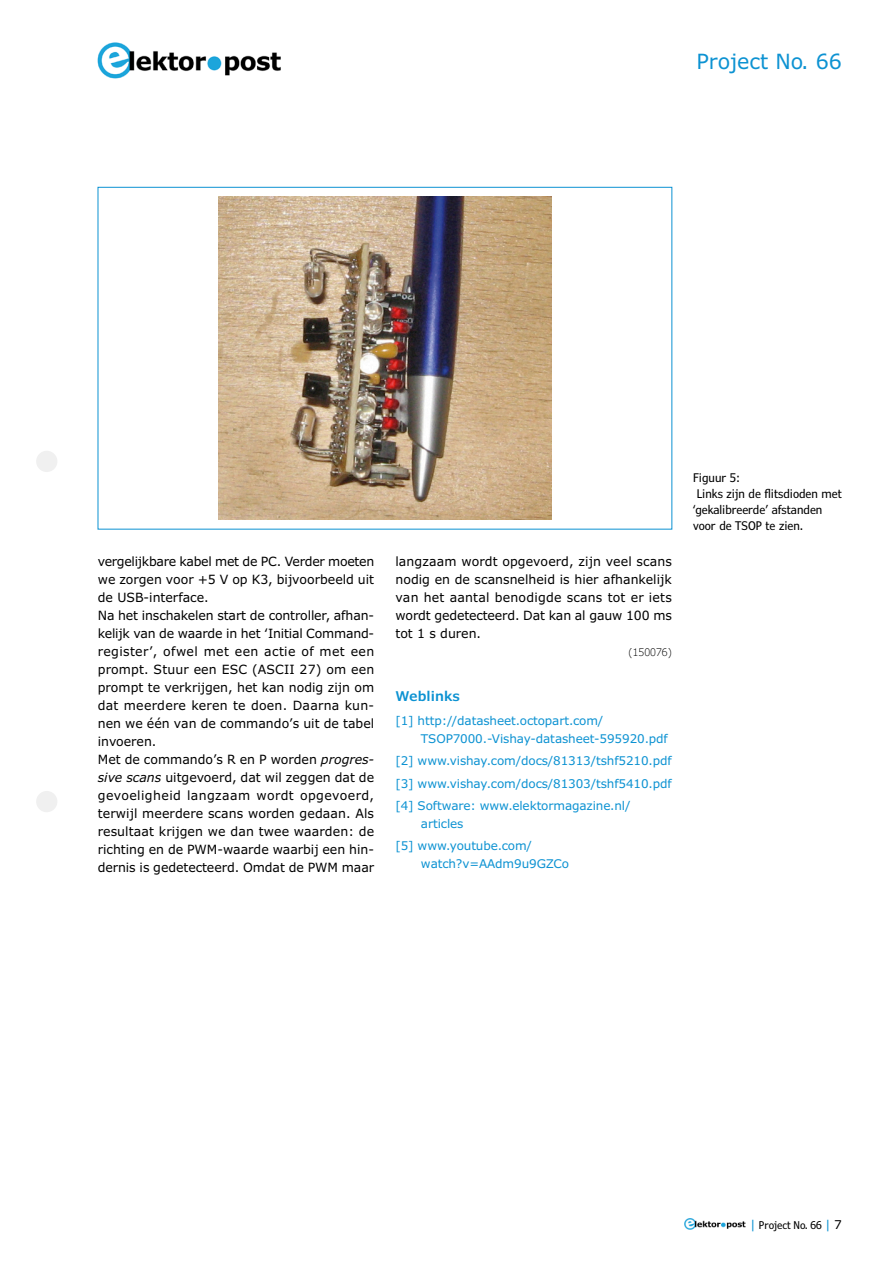
<style>
.page{position:relative;width:893px;height:1263px;background:#fff}
.page>*{position:absolute;margin:0;border:0;box-sizing:border-box;transform-origin:0 0}
.t1{font:21px "Verdana Pro";color:#0c92d2}
.links___litterature{font:600 13.5px "Verdana Pro";color:#0c92d2}
.bodytext{font:12.75px/18px "Verdana Pro";color:#000;text-align:justify}
.links___litterature-2{font:12px/18px "Verdana Pro";letter-spacing:-.01em;color:#0c92d2}
.t2{font:condensed 12px/16.2px "Verdana Pro";color:#000}
.t3{font:condensed 10.8px "Verdana Pro";color:#000}
.article_number{font:300 10.5px "Verdana Pro";color:#000}
.s1{font-style:italic}
.s2{font-stretch:normal;font-size:12.15px;color:#0c92d2}
.s3{font-stretch:normal;font-size:12.15px}
</style>
<div class="page">
<div style="left:36px;top:451px;width:21px;height:21px;background:#f0f0f0;border-radius:50%"></div>
<div style="left:36px;top:791px;width:21px;height:21px;background:#f0f0f0;border-radius:50%"></div>
<img style="left:685px;top:1218px;width:61px;height:12px">
<img style="left:98px;top:43px;width:183px;height:36px">
<img style="left:219px;top:197px;width:332px;height:323px">
<h1 class="t1" style="left:696px;top:48px;width:147px">Project No. 66</h1>
<p class="bodytext" style="left:98px;top:553px;width:278px">vergelijkbare kabel met de PC. Verder moeten we zorgen voor +5 V op K3, bijvoorbeeld uit de USB-interface.</p>
<p class="bodytext" style="left:98px;top:607px;width:278px">Na het inschakelen start de controller, afhan&shy;kelijk van de waarde in het ‘Initial Command&shy;register’, ofwel met een actie of met een prompt. Stuur een ESC (ASCII 27) om een prompt te verkrijgen, het kan nodig zijn om dat meerdere keren te doen. Daarna kun&shy;nen we één van de commando’s uit de tabel invoeren.</p>
<p class="bodytext" style="left:98px;top:751px;width:278px">Met de commando’s R en P worden <span class="s1">progres&shy;sive scans</span> uitgevoerd, dat wil zeggen dat de gevoeligheid langzaam wordt opgevoerd, terwijl meerdere scans worden gedaan. Als resultaat krijgen we dan twee waarden: de richting en de PWM-waarde waarbij een hin&shy;dernis is gedetecteerd. Omdat de PWM maar</p>
<p class="bodytext" style="left:395px;top:553px;width:278px">langzaam wordt opgevoerd, zijn veel scans nodig en de scansnelheid is hier afhankelijk van het aantal benodigde scans tot er iets wordt gedetecteerd. Dat kan al gauw 100 ms tot 1 s duren.</p>
<p class="article_number" style="left:629px;top:646px;width:45px">(150076)</p>
<p class="links___litterature" style="left:395px;top:687px;width:66px">Weblinks</p>
<p class="links___litterature-2" style="left:421px;top:712px;width:248px;text-indent:-26px">[1] http://datasheet.octopart.com/<br>TSOP7000.-Vishay-datasheet-595920.pdf</p>
<p class="links___litterature-2" style="left:395px;top:752px;width:278px">[2] www.vishay.com/docs/81313/tshf5210.pdf</p>
<p class="links___litterature-2" style="left:395px;top:774px;width:278px">[3] www.vishay.com/docs/81303/tshf5410.pdf</p>
<p class="links___litterature-2" style="left:421px;top:797px;width:211px;text-indent:-26px">[4] Software: www.elektormagazine.nl/ articles</p>
<p class="links___litterature-2" style="left:421px;top:837px;width:150px;text-indent:-26px">[5] www.youtube.com/ watch?v=AAdm9u9GZCo</p>
<p class="t2" style="left:693px;top:469px;width:49px">Figuur 5:</p>
<p class="t2" style="left:693px;top:485px;width:150px">Links zijn de flitsdioden met ‘gekalibreerde’ afstanden voor de TSOP te zien.</p>
<p class="t3" style="left:750px;top:1218px;width:93px"><span class="s2">|</span> Project No. 66 <span class="s2">|</span> <span class="s3">7</span></p>
</div>
